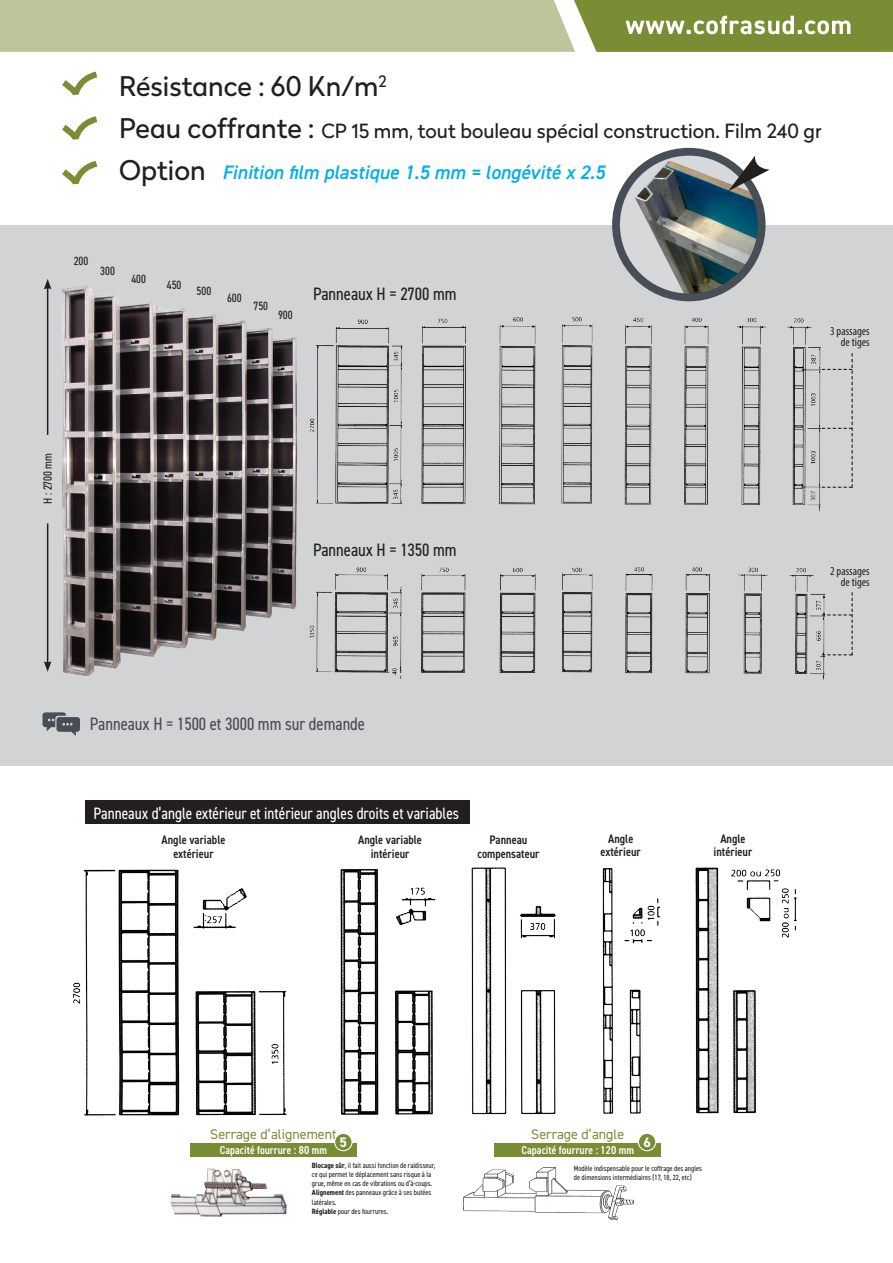
<style>
.page{position:relative;width:893px;height:1263px;background:#fff}
.page>*{position:absolute;margin:0;border:0;box-sizing:border-box;transform-origin:0 0}
.t1{font:27px "Radikal";color:#231f20}
.t2{font:19.5px "Radikal";color:#231f20}
.t3{font:italic 600 19.5px "DIN2014";color:#00aeef}
.t4{font:condensed 18px "DIN2014";color:#231f20}
.t5{font:condensed 18px "DIN2014";color:#484e55}
.t6{font:condensed 16.5px "DIN2014";color:#fff}
.t7{font:14.1px "DIN2014";color:#798d35}
.t8{font:700 13.8px "DIN2014";color:#fff}
.t9{font:600 condensed 12.45px "DIN2014";color:#231f20}
.t10{font:condensed 12px "DIN2014";color:#231f20}
.t11{font:condensed 12px "Myriad Pro";color:#231f20}
.t12{font:600 condensed 11.55px "DIN2014";color:#fff}
.t13{font:condensed 7.65px/9.1px "DIN2014";color:#231f20}
.s1{font-size:27px}
.s2{font-weight:700}
</style>
<div class="page">
<div style="left:0;top:225px;width:893px;height:540px;background:#d2d3d5"></div>
<svg style="left:62px;top:71px;width:36px;height:23px"></svg>
<svg style="left:62px;top:116px;width:36px;height:23px"></svg>
<svg style="left:62px;top:161px;width:36px;height:22px"></svg>
<img style="left:338px;top:567px;width:491px;height:113px">
<img style="left:463px;top:1167px;width:172px;height:53px">
<img style="left:171px;top:1168px;width:116px;height:49px">
<img style="left:73px;top:867px;width:724px;height:249px">
<div style="left:85px;top:800px;width:385px;height:24px;background:#231f20"></div>
<div style="left:190px;top:1143px;width:167px;height:14px;background:#798d35"></div>
<div style="left:494px;top:1143px;width:167px;height:14px;background:#798d35"></div>
<img style="left:44px;top:285px;width:294px;height:390px">
<svg style="left:334px;top:1133px;width:19px;height:18px"></svg>
<div style="left:335px;top:1134px;width:16px;height:16px;background:#798d35;border-radius:50%"></div>
<svg style="left:638px;top:1133px;width:18px;height:18px"></svg>
<div style="left:639px;top:1134px;width:16px;height:16px;background:#798d35;border-radius:50%"></div>
<svg style="left:616px;top:152px;width:146px;height:145px"></svg>
<img style="left:634px;top:161px;width:128px;height:136px">
<div style="left:612px;top:148px;width:154px;height:153px;border:8px solid #484e55;border-radius:50%"></div>
<svg style="left:728px;top:156px;width:42px;height:35px"></svg>
<img style="left:296px;top:304px;width:526px;height:212px">
<hr style="left:47px;top:287px;width:1px;height:148px;background:#231f20">
<svg style="left:44px;top:279px;width:7px;height:10px"></svg>
<hr style="left:47px;top:523px;width:1px;height:140px;background:#231f20">
<svg style="left:44px;top:661px;width:7px;height:11px"></svg>
<svg style="left:822px;top:353px;width:31px;height:135px"></svg>
<svg style="left:822px;top:592px;width:31px;height:63px"></svg>
<svg style="left:43px;top:712px;width:37px;height:24px"></svg>
<svg style="left:0;top:0;width:893px;height:52px"></svg>
<p class="t1" style="left:119px;top:67px;width:269px">Résistance : 60 Kn/m<sup>2</sup></p>
<p class="t2" style="left:119px;top:117px;width:704px"><span class="s1">Peau coffrante :</span> CP 15 mm, tout bouleau spécial construction. Film 240 gr</p>
<p class="t1" style="left:119px;top:151px;width:88px">Option</p>
<p class="t3" style="left:222px;top:160px;width:385px">Finition film plastique 1.5 mm = longévité x 2.5</p>
<p class="t10" style="left:74px;top:253px;width:16px">200</p>
<p class="t10" style="left:100px;top:263px;width:16px">300</p>
<p class="t10" style="left:131px;top:270px;width:16px">400</p>
<p class="t10" style="left:167px;top:277px;width:16px">450</p>
<p class="t10" style="left:197px;top:283px;width:16px">500</p>
<p class="t10" style="left:227px;top:289px;width:16px">600</p>
<p class="t10" style="left:254px;top:298px;width:16px">750</p>
<p class="t10" style="left:278px;top:307px;width:16px">900</p>
<p class="t4" style="left:313px;top:282px;width:145px">Panneaux H = 2700 mm</p>
<p class="t11" style="left:830px;top:324px;width:41px">3 passages</p>
<p class="t11" style="left:841px;top:335px;width:30px">de tiges</p>
<p class="t10" style="left:40px;top:504px;width:52px;rotate:-90deg">H : 2700 mm</p>
<p class="t4" style="left:313px;top:538px;width:145px">Panneaux H = 1350 mm</p>
<p class="t11" style="left:830px;top:564px;width:41px">2 passages</p>
<p class="t11" style="left:841px;top:575px;width:30px">de tiges</p>
<p class="t5" style="left:90px;top:711px;width:277px">Panneaux H = 1500 et 3000 mm sur demande</p>
<p class="t6" style="left:94px;top:802px;width:367px">Panneaux d’angle extérieur et intérieur angles droits et variables</p>
<p class="t9" style="left:162px;top:831px;width:65px">Angle variable</p>
<p class="t9" style="left:173px;top:845px;width:42px">extérieur</p>
<p class="t9" style="left:358px;top:831px;width:65px">Angle variable</p>
<p class="t9" style="left:371px;top:845px;width:40px">intérieur</p>
<p class="t9" style="left:490px;top:831px;width:39px">Panneau</p>
<p class="t9" style="left:477px;top:845px;width:64px">compensateur</p>
<p class="t9" style="left:608px;top:830px;width:27px">Angle</p>
<p class="t9" style="left:601px;top:844px;width:42px">extérieur</p>
<p class="t9" style="left:720px;top:830px;width:27px">Angle</p>
<p class="t9" style="left:714px;top:844px;width:40px">intérieur</p>
<p class="t7" style="left:210px;top:1125px;width:128px">Serrage d’alignement</p>
<p class="t7" style="left:531px;top:1125px;width:94px">Serrage d’angle</p>
<p class="t13" style="left:574px;top:1163px;width:130px">Modèle indispensable pour le coffrage des angles</p>
<p class="t13" style="left:574px;top:1172px;width:119px">de dimensions intermédiaires (17, 18, 22, etc)</p>
<p class="t8" style="left:340px;top:1133px;width:9px">5</p>
<p class="t8" style="left:643px;top:1133px;width:9px">6</p>
<p class="t12" style="left:220px;top:1142px;width:109px">Capacité fourrure : 80 mm</p>
<p class="t12" style="left:522px;top:1142px;width:114px">Capacité fourrure : 120 mm</p>
<p class="t13" style="left:312px;top:1160px;width:125px"><span class="s2">Blocage sûr</span>, il fait aussi fonction de raidisseur, ce qui permet le déplacement sans risque à la grue, même en cas de vibrations ou d’à-coups.</p>
<p class="t13" style="left:312px;top:1188px;width:121px"><span class="s2">Alignement</span> des panneaux grâce à ses butées latérales.</p>
<p class="t13" style="left:312px;top:1206px;width:78px"><span class="s2">Réglable</span> pour des fourrures.</p>
</div>
